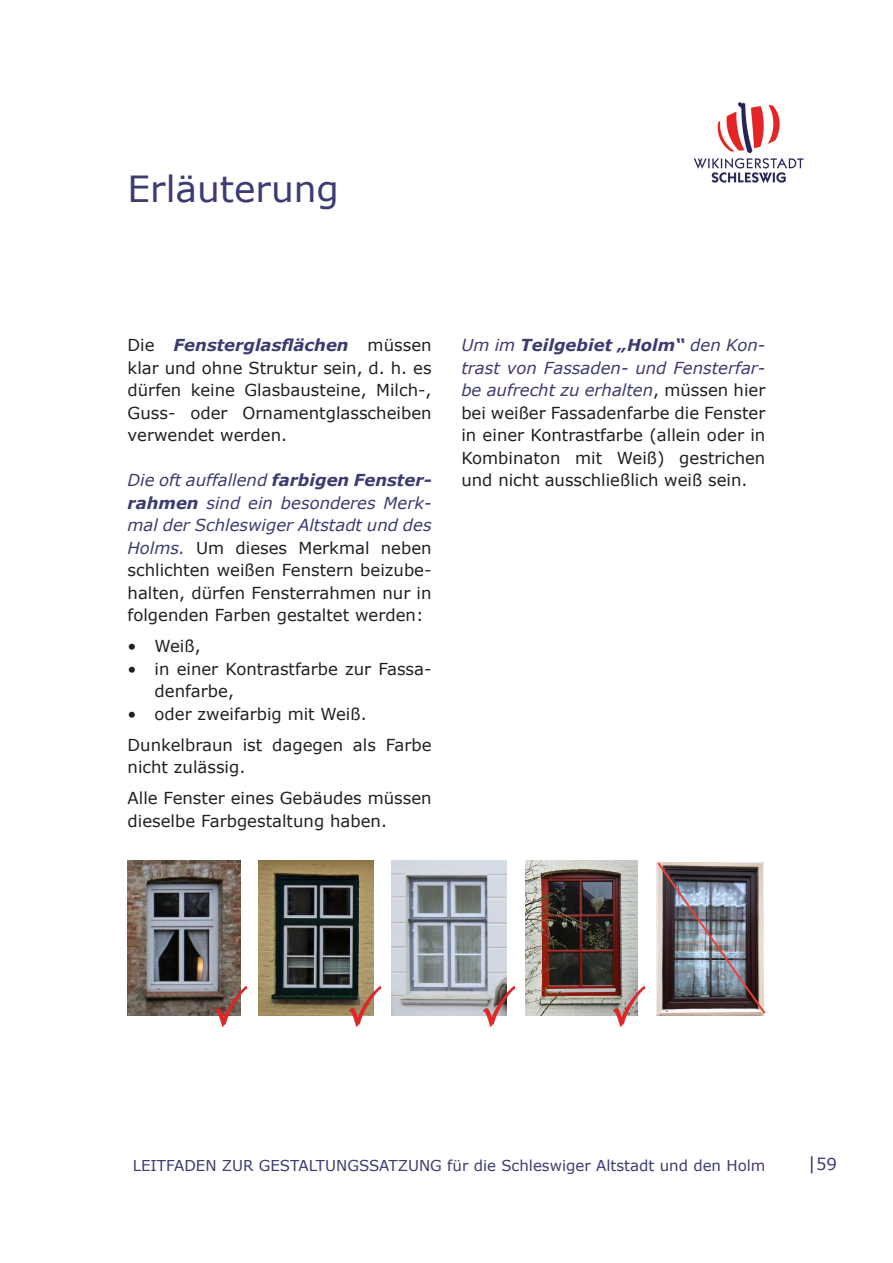
<style>
.page{position:relative;width:893px;height:1263px;background:#fff}
.page>*{position:absolute;margin:0;border:0;box-sizing:border-box;transform-origin:0 0}
.t1{font:36px "Verdana";color:#3d3c71}
.t2{font:16.5px/22.5px "Verdana";color:#231f20;text-align:justify}
.t3{font:16.5px "Verdana";color:#3d3c71}
.t4{font:15px "Verdana";color:#3d3c71}
.s1{font-weight:700;font-style:italic;color:#3d3c71}
.s2{font-style:italic;color:#3d3c71}
.s3{font-size:18px}
</style>
<div class="page">
<img style="left:693px;top:102px;width:111px;height:81px">
<img style="left:128px;top:860px;width:113px;height:155px">
<img style="left:259px;top:860px;width:115px;height:155px">
<img style="left:656px;top:862px;width:110px;height:154px">
<img style="left:526px;top:860px;width:111px;height:155px">
<img style="left:392px;top:860px;width:115px;height:155px">
<img style="left:216px;top:987px;width:31px;height:39px">
<img style="left:350px;top:987px;width:31px;height:39px">
<img style="left:484px;top:987px;width:31px;height:39px">
<img style="left:613px;top:987px;width:31px;height:39px">
<h1 class="t1" style="left:128px;top:164px;width:213px">Erläuterung</h1>
<p class="t2" style="left:128px;top:334px;width:306px">Die <span class="s1">Fensterglasflächen</span> müssen klar und ohne Struktur sein, d. h. es dürfen keine Glasbausteine, Milch-, Guss- oder Ornamentglasscheiben verwendet werden.</p>
<p class="t2" style="left:128px;top:469px;width:306px"><span class="s2">Die oft auffallend</span> <span class="s1">farbigen Fenster&shy;rahmen</span> <span class="s2">sind ein besonderes Merk&shy;mal der Schleswiger Altstadt und des Holms.</span> Um dieses Merkmal neben schlichten weißen Fenstern beizube&shy;halten, dürfen Fensterrahmen nur in folgenden Farben gestaltet werden:</p>
<p class="t2" style="left:128px;top:635px;width:75px">• Weiß,</p>
<p class="t2" style="left:155px;top:657px;width:279px;text-indent:-27px">• in einer Kontrastfarbe zur Fassa&shy;denfarbe,</p>
<p class="t2" style="left:128px;top:702px;width:241px">• oder zweifarbig mit Weiß.</p>
<p class="t2" style="left:128px;top:733px;width:306px">Dunkelbraun ist dagegen als Farbe nicht zulässig.</p>
<p class="t2" style="left:128px;top:787px;width:306px">Alle Fenster eines Gebäudes müssen dieselbe Farbgestaltung haben.</p>
<p class="t2" style="left:461px;top:334px;width:306px"><span class="s2">Um im</span> <span class="s1">Teilgebiet „Holm“</span> <span class="s2">den Kon&shy;trast von Fassaden- und Fensterfar&shy;be aufrecht zu erhalten</span>, müssen hier bei weißer Fassadenfarbe die Fenster in einer Kontrastfarbe (allein oder in Kombinaton mit Weiß) gestrichen und nicht ausschließlich weiß sein.</p>
<p class="t4" style="left:133px;top:1155px;width:634px">LEITFADEN ZUR GESTALTUNGSSATZUNG für die Schleswiger Altstadt und den Holm</p>
<p class="t3" style="left:808px;top:1153px;width:31px"><span class="s3">|</span>59</p>
</div>
